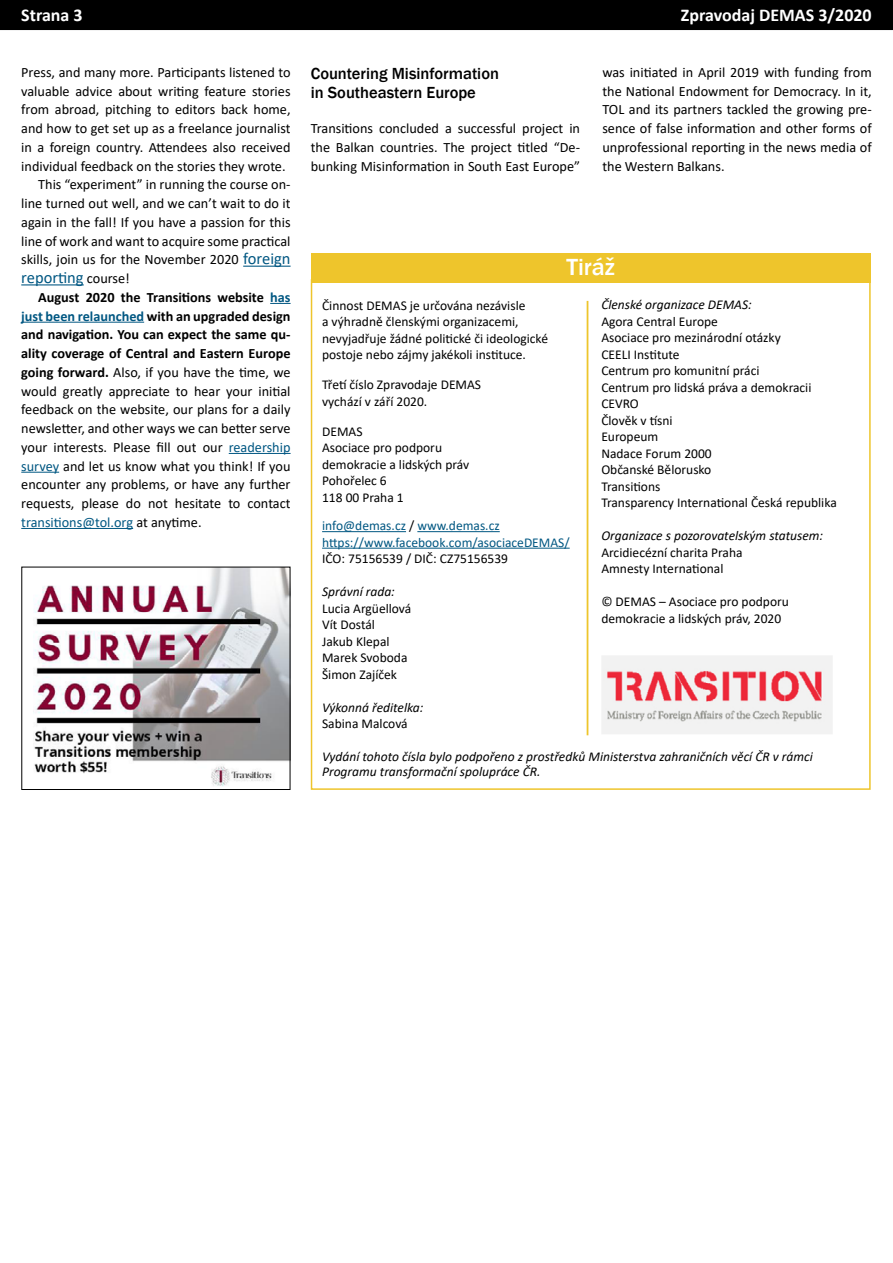
<style>
.page{position:relative;width:893px;height:1263px;background:#fff}
.page>*{position:absolute;margin:0;border:0;box-sizing:border-box;transform-origin:0 0}
.t1{font:500 24px "Franklin Gothic";color:#fff}
.t2{font:700 18px "Calibri";color:#fff}
.t3{font:500 16.5px/18.8px "Franklin Gothic";color:#000}
.t4{font:16.5px "Calibri";color:#015782}
.t5{font:14.25px/18.8px "Calibri";color:#000;text-align:justify}
.t6{font:13.5px/16.5px "Calibri";color:#000}
.t7{font:italic 13.5px/15px "Calibri";color:#000}
.t8{font:13.5px/16.5px "Calibri";color:#015782}
.s1{font-size:16.5px;color:#015782}
.s2{font-size:14.25px;color:#000}
.s3{font-weight:700}
.s4{font-weight:700;color:#015782}
.s5{color:#015782}
.s6{color:#000}
</style>
<div class="page">
<div style="left:1px;top:1px;width:891px;height:28px;background:#000"></div>
<div style="left:0;top:0;width:893px;height:30px;border:2px solid #000"></div>
<div style="left:311px;top:279px;width:560px;height:511px;background:#fff;border:2px solid #eec52c"></div>
<div style="left:311px;top:253px;width:560px;height:30px;background:#eec52c"></div>
<hr style="left:587px;top:301px;width:1px;height:434px;background:#eec52c">
<img style="left:604px;top:658px;width:226px;height:73px">
<div style="left:601px;top:655px;width:232px;height:79px;border:2px solid #f2f2f2"></div>
<hr style="left:322px;top:531px;width:84px;height:1px;background:#015782">
<hr style="left:417px;top:531px;width:83px;height:1px;background:#015782">
<hr style="left:322px;top:548px;width:248px;height:1px;background:#015782">
<hr style="left:243px;top:266px;width:48px;height:1px;background:#015782">
<hr style="left:21px;top:284px;width:63px;height:1px;background:#015782">
<svg style="left:270px;top:303px;width:21px;height:1px"></svg>
<hr style="left:21px;top:322px;width:123px;height:1px;background:#015782">
<hr style="left:229px;top:453px;width:62px;height:1px;background:#015782">
<hr style="left:21px;top:472px;width:38px;height:1px;background:#015782">
<hr style="left:21px;top:528px;width:112px;height:1px;background:#015782">
<img style="left:33px;top:569px;width:255px;height:217px">
<p class="t2" style="left:21px;top:3px;width:63px">Strana 3</p>
<p class="t2" style="left:681px;top:3px;width:192px">Zpravodaj DEMAS 3/2020</p>
<p class="t5" style="left:21px;top:62px;width:271px">Press, and many more. Participants listened to</p>
<p class="t5" style="left:21px;top:81px;width:271px">valuable advice about writing feature stories</p>
<p class="t5" style="left:21px;top:100px;width:271px">from abroad, pitching to editors back home,</p>
<p class="t5" style="left:21px;top:119px;width:271px">and how to get set up as a freelance journalist</p>
<p class="t5" style="left:21px;top:137px;width:271px">in a foreign country. Attendees also received</p>
<p class="t5" style="left:21px;top:156px;width:266px">individual feedback on the stories they wrote.</p>
<p class="t5" style="left:38px;top:175px;width:254px">This “experiment” in running the course on-</p>
<p class="t5" style="left:21px;top:194px;width:271px">line turned out well, and we can’t wait to do it</p>
<p class="t5" style="left:21px;top:212px;width:271px">again in the fall! If you have a passion for this</p>
<p class="t5" style="left:21px;top:231px;width:271px">line of work and want to acquire some practical</p>
<p class="t5" style="left:21px;top:250px;width:271px">skills, join us for the November 2020 <span class="s1">foreign</span></p>
<p class="t4" style="left:21px;top:266px;width:110px">reporting <span class="s2">course!</span></p>
<p class="t5" style="left:21px;top:287px;width:271px;text-indent:17px"><span class="s3">August 2020 the Transitions website</span> <span class="s4">has just been relaunched</span> <span class="s3">with an upgraded design and navigation. You can expect the same qu&shy;ality coverage of Central and Eastern Europe going forward.</span> Also, if you have the time, we would greatly appreciate to hear your initial feedback on the website, our plans for a daily newsletter, and other ways we can better serve your interests. Please fill out our <span class="s5">readership survey</span> and let us know what you think! If you encounter any problems, or have any further requests, please do not hesitate to contact <span class="s5">transitions@tol.org</span> at anytime.</p>
<p class="t3" style="left:311px;top:65px;width:190px">Countering Misinformation in Southeastern Europe</p>
<p class="t5" style="left:311px;top:119px;width:271px">Transitions concluded a successful project in the Balkan countries. The project titled “De&shy;bunking Misinformation in South East Europe”</p>
<p class="t5" style="left:602px;top:62px;width:271px">was initiated in April 2019 with funding from the National Endowment for Democracy. In it, TOL and its partners tackled the growing pre&shy;sence of false information and other forms of unprofessional reporting in the news media of the Western Balkans.</p>
<h1 class="t1" style="left:567px;top:252px;width:50px">Tiráž</h1>
<p class="t7" style="left:601px;top:297px;width:152px">Členské organizace DEMAS:</p>
<p class="t6" style="left:601px;top:313px;width:237px">Agora Central Europe<br>Asociace pro mezinárodní otázky<br>CEELI Institute<br>Centrum pro komunitní práci<br>Centrum pro lidská práva a demokracii<br>CEVRO<br>Člověk v tísni<br>Europeum<br>Nadace Forum 2000<br>Občanské Bělorusko<br>Transitions<br>Transparency International Česká republika</p>
<p class="t7" style="left:601px;top:528px;width:223px">Organizace s pozorovatelským statusem:</p>
<p class="t6" style="left:601px;top:544px;width:143px">Arcidiecézní charita Praha<br>Amnesty International</p>
<p class="t6" style="left:601px;top:593px;width:189px">© DEMAS – Asociace pro podporu demokracie a lidských práv, 2020</p>
<p class="t6" style="left:322px;top:296px;width:227px">Činnost DEMAS je určována nezávisle<br>a výhradně členskými organizacemi, nevyjadřuje žádné politické či ideologické postoje nebo zájmy jakékoli instituce.</p>
<p class="t6" style="left:322px;top:376px;width:161px">Třetí číslo Zpravodaje DEMAS vychází v září 2020.</p>
<p class="t6" style="left:322px;top:422px;width:149px">DEMAS<br>Asociace pro podporu demokracie a lidských práv<br>Pohořelec 6<br>118 00 Praha 1</p>
<p class="t8" style="left:322px;top:517px;width:249px">info@demas.cz <span class="s6">/</span> www.demas.cz https://www.facebook.com/asociaceDEMAS/</p>
<p class="t6" style="left:322px;top:550px;width:187px">IČO: 75156539 / DIČ: CZ75156539</p>
<p class="t7" style="left:322px;top:583px;width:74px">Správní rada:</p>
<p class="t6" style="left:322px;top:599px;width:91px">Lucia Argüellová<br>Vít Dostál<br>Jakub Klepal<br>Marek Svoboda<br>Šimon Zajíček</p>
<p class="t7" style="left:322px;top:699px;width:103px">Výkonná ředitelka:</p>
<p class="t6" style="left:322px;top:715px;width:87px">Sabina Malcová</p>
<p class="t7" style="left:322px;top:749px;width:492px">Vydání tohoto čísla bylo podpořeno z prostředků Ministerstva zahraničních věcí ČR v rámci<br>Programu transformační spolupráce ČR.</p>
</div>
